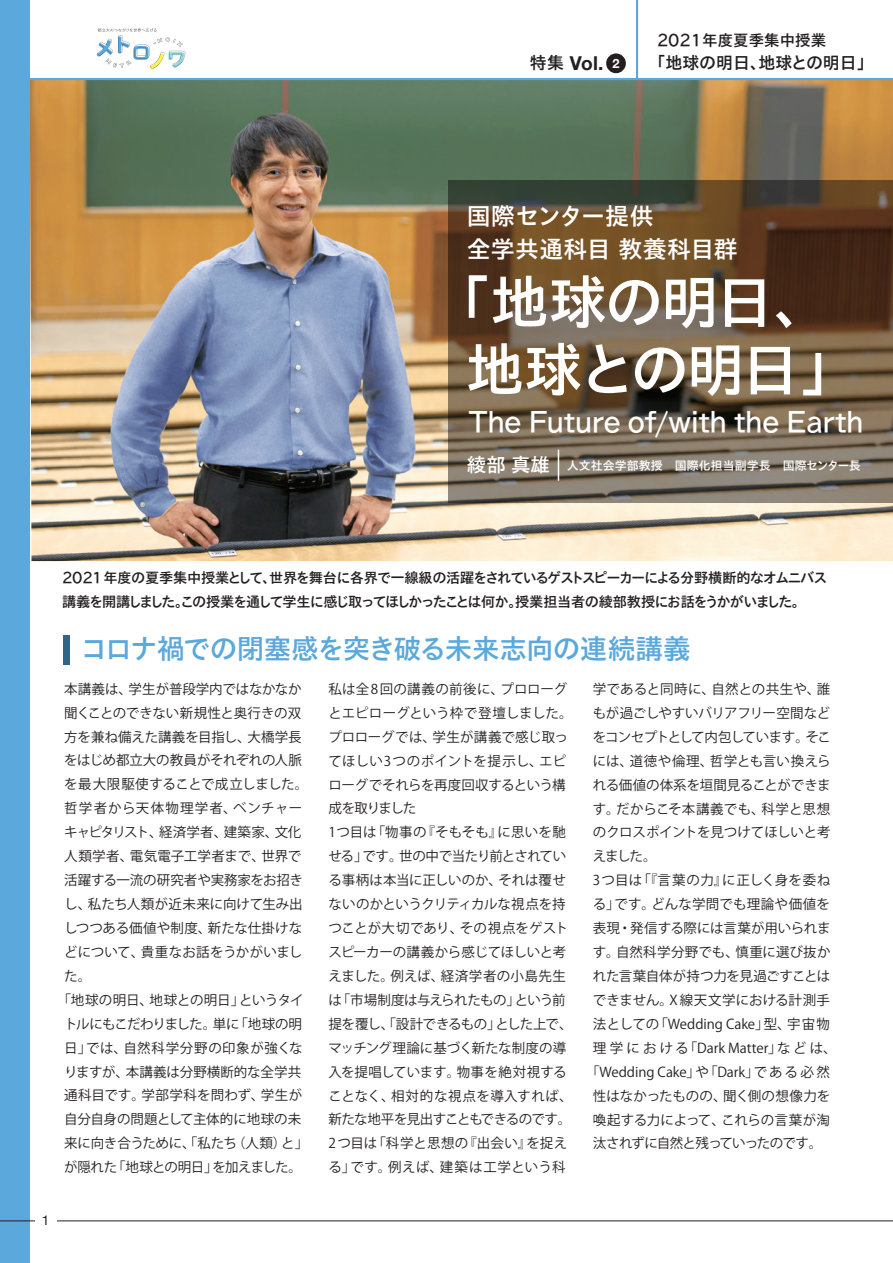
<style>
.page{position:relative;width:893px;height:1263px;background:#fff}
.page>*{position:absolute;margin:0;border:0;box-sizing:border-box;transform-origin:0 0}
.t1{font:58.5px/67.5px "TB Go Std DB";letter-spacing:-.045em;color:#fff;text-align:center}
.t2{font:27.6px "TB Go Std DB";letter-spacing:-.03em;color:#5ba8dc}
.t3{font:27px "TB Go Std DB";letter-spacing:-.02em;color:#fff}
.t4{font:24px/33px "TB Go Std DB";letter-spacing:.005em;color:#fff}
.t5{font:700 19.2px "Helvetica Neue";color:#231f20}
.t6{font:16.95px "TB Go Std DB";letter-spacing:-.01em;color:#231f20}
.t7{font:15.45px "TB Go Std DB";color:#231f20}
.t8{font:14.25px/24px "TB Go Std DB";letter-spacing:-.085em;color:#231f20}
.t9{font:13.5px/23.9px "Koz Go Pr 6 N";letter-spacing:-.005em;color:#231f20}
.t10{font:13.5px "Koz Go Pr 6 N";letter-spacing:-.025em;color:#231f20}
.t11{font:13.5px "Koz Go Pr 6 N";letter-spacing:.025em;color:#231f20}
.t12{font:13.5px "Koz Go Pr 6 N";letter-spacing:-.045em;color:#231f20}
.t13{font:13.5px "Koz Go Pr 6 N";letter-spacing:.015em;color:#231f20}
.t14{font:13.5px "Koz Go Pr 6 N";letter-spacing:-.05em;color:#231f20}
.t15{font:13.5px "Koz Go Pr 6 N";letter-spacing:-.06em;color:#231f20}
.t16{font:13.5px "Koz Go Pr 6 N";letter-spacing:-.065em;color:#231f20}
.t17{font:13.5px "Koz Go Pr 6 N";letter-spacing:.035em;color:#231f20}
.t18{font:13.5px "Koz Go Pr 6 N";letter-spacing:.045em;color:#231f20}
.t19{font:13.5px "Koz Go Pr 6 N";letter-spacing:.03em;color:#231f20}
.t20{font:13.5px "Koz Go Pr 6 N";letter-spacing:.08em;color:#231f20}
.t21{font:13.5px "Helvetica Neue";color:#231f20}
.t22{font:12px "TB Go Std DB";color:#fff}
.s1{font-family:"TB Go Std DB";font-weight:400;font-size:16.95px}
.s2{font-size:12.75px;color:#fff}
.s3{font-size:19.5px}
</style>
<div class="page">
<div style="left:606px;top:53px;width:20px;height:20px;background:#231f20;border-radius:50%"></div>
<svg style="left:97px;top:28px;width:88px;height:42px"></svg>
<div style="left:64px;top:635px;width:6px;height:29px;background:#326485"></div>
<img style="left:30px;top:80px;width:863px;height:481px">
<div style="left:0;top:0;width:30px;height:1263px;background:#5ba8dc"></div>
<hr style="left:28px;top:78px;width:865px;height:2px;background:#5ba8dc">
<hr style="left:636px;top:0;width:2px;height:79px;background:#5ba8dc">
<svg style="left:448px;top:181px;width:445px;height:322px;background:#68543d"></svg>
<hr style="left:558px;top:450px;width:1px;height:31px;background:#fff">
<hr style="left:0;top:1220px;width:893px;height:1px;background:#231f20">
<div style="left:35px;top:1210px;width:21px;height:21px;background:#fff"></div>
<p class="t7" style="left:657px;top:27px;width:171px">2021年度夏季集中授業</p>
<h3 class="t5" style="left:530px;top:48px;width:91px"><span class="s1">特集</span> Vol. <span class="s2">2</span></h3>
<p class="t6" style="left:648px;top:48px;width:227px">「地球の明日、地球との明日」</p>
<h3 class="t4" style="left:467px;top:199px;width:273px">国際センター提供<br>全学共通科目 教養科目群</h3>
<h1 class="t1" style="left:432px;top:268px;width:428px">「地球の明日、地球との明日」</h1>
<h3 class="t3" style="left:468px;top:399px;width:397px">The Future of/with the Earth</h3>
<p class="t22" style="left:467px;top:455px;width:395px"><span class="s3">綾部 真雄</span> 人文社会学部教授　国際化担当副学長　国際センター長</p>
<p class="t8" style="left:62px;top:566px;width:767px">2021年度の夏季集中授業として、世界を舞台に各界で一線級の活躍をされているゲストスピーカーによる分野横断的なオムニバス講義を開講しました。この授業を通して学生に感じ取ってほしかったことは何か。授業担当者の綾部教授にお話をうかがいました。</p>
<h2 class="t2" style="left:80px;top:625px;width:612px">コロナ禍での閉塞感を突き破る未来志向の連続講義</h2>
<p class="t9" style="left:64px;top:677px;width:239px">本講義は、学生が普段学内ではなかなか</p>
<p class="t9" style="left:64px;top:701px;width:238px">聞くことのできない新規性と奥行きの双</p>
<p class="t9" style="left:64px;top:725px;width:239px">方を兼ね備えた講義を目指し、大橋学長</p>
<p class="t9" style="left:64px;top:749px;width:239px">をはじめ都立大の教員がそれぞれの人脈</p>
<p class="t9" style="left:64px;top:773px;width:245px">を最大限駆使することで成立しました。</p>
<p class="t20" style="left:64px;top:801px;width:240px">哲学者から天体物理学者、ベンチャー</p>
<p class="t14" style="left:64px;top:825px;width:239px">キャピタリスト、経済学者、建築家、文化</p>
<p class="t9" style="left:64px;top:845px;width:239px">人類学者、電気電子工学者まで、世界で</p>
<p class="t9" style="left:64px;top:868px;width:240px">活躍する一流の研究者や実務家をお招き</p>
<p class="t9" style="left:64px;top:892px;width:240px">し、私たち人類が近未来に向けて生み出</p>
<p class="t9" style="left:64px;top:916px;width:240px">しつつある価値や制度、新たな仕掛けな</p>
<p class="t13" style="left:64px;top:944px;width:240px">どについて、貴重なお話をうかがいまし</p>
<p class="t9" style="left:64px;top:964px;width:28px">た。</p>
<p class="t9" style="left:57px;top:988px;width:248px">「地球の明日、地球との明日」というタイ</p>
<p class="t15" style="left:64px;top:1016px;width:239px">トルにもこだわりました。単に「地球の明</p>
<p class="t18" style="left:64px;top:1040px;width:240px">日」では、自然科学分野の印象が強くな</p>
<p class="t9" style="left:64px;top:1060px;width:239px">りますが、本講義は分野横断的な全学共</p>
<p class="t11" style="left:64px;top:1088px;width:239px">通科目です。学部学科を問わず、学生が</p>
<p class="t9" style="left:64px;top:1108px;width:238px">自分自身の問題として主体的に地球の未</p>
<p class="t10" style="left:64px;top:1136px;width:245px">来に向き合うために、「私たち（人類）と」</p>
<p class="t12" style="left:64px;top:1160px;width:239px">が隠れた「地球との明日」を加えました。</p>
<p class="t9" style="left:328px;top:677px;width:245px">私は全8 回の講義の前後に、プロローグとエピローグという枠で登壇しました。プロローグでは、学生が講義で感じ取ってほしい3つのポイントを提示し、エピローグでそれらを再度回収するという構成を取りました<br>1つ目は「物事の『そもそも』に思いを馳せる」です。世の中で当たり前とされている事柄は本当に正しいのか、それは覆せないのかというクリティカルな視点を持つことが大切であり、その視点をゲストスピーカーの講義から感じてほしいと考えました。例えば、経済学者の小島先生は「市場制度は与えられたもの」という前提を覆し、「設計できるもの」とした上で、マッチング理論に基づく新たな制度の導入を提唱しています。物事を絶対視することなく、相対的な視点を導入すれば、新たな地平を見出すこともできるのです。<br>2つ目は「科学と思想の『出会い』を捉える」です。例えば、建築は工学という科</p>
<p class="t9" style="left:593px;top:677px;width:239px">学であると同時に、自然との共生や、誰</p>
<p class="t10" style="left:593px;top:705px;width:239px">もが過ごしやすいバリアフリー空間など</p>
<p class="t16" style="left:593px;top:729px;width:240px">をコンセプトとして内包しています。そこ</p>
<p class="t19" style="left:593px;top:753px;width:239px">には、道徳や倫理、哲学とも言い換えら</p>
<p class="t9" style="left:593px;top:773px;width:239px">れる価値の体系を垣間見ることができま</p>
<p class="t9" style="left:593px;top:797px;width:239px">す。だからこそ本講義でも、科学と思想</p>
<p class="t9" style="left:593px;top:821px;width:239px">のクロスポイントを見つけてほしいと考</p>
<p class="t9" style="left:593px;top:845px;width:65px">えました。</p>
<p class="t17" style="left:593px;top:873px;width:239px">3つ目は「『言葉の力』に正しく身を委ね</p>
<p class="t13" style="left:593px;top:897px;width:239px">る」です。どんな学問でも理論や価値を</p>
<p class="t9" style="left:593px;top:916px;width:239px">表現・発信する際には言葉が用いられま</p>
<p class="t9" style="left:593px;top:940px;width:239px">す。自然科学分野でも、慎重に選び抜か</p>
<p class="t10" style="left:593px;top:968px;width:239px">れた言葉自体が持つ力を見過ごすことは</p>
<p class="t9" style="left:593px;top:988px;width:239px">できません。X 線天文学における計測手</p>
<p class="t9" style="left:593px;top:1012px;width:239px">法としての「Wedding Cake」型、宇宙物</p>
<p class="t11" style="left:593px;top:1040px;width:245px">理学における「Dark Matter」などは、</p>
<p class="t9" style="left:586px;top:1060px;width:246px">「Wedding Cake」や「Dark」である必然</p>
<p class="t9" style="left:593px;top:1084px;width:239px">性はなかったものの、聞く側の想像力を</p>
<p class="t9" style="left:593px;top:1108px;width:239px">喚起する力によって、これらの言葉が淘</p>
<p class="t12" style="left:593px;top:1136px;width:231px">汰されずに自然と残っていったのです。</p>
<p class="t21" style="left:42px;top:1211px;width:9px">1</p>
</div>
